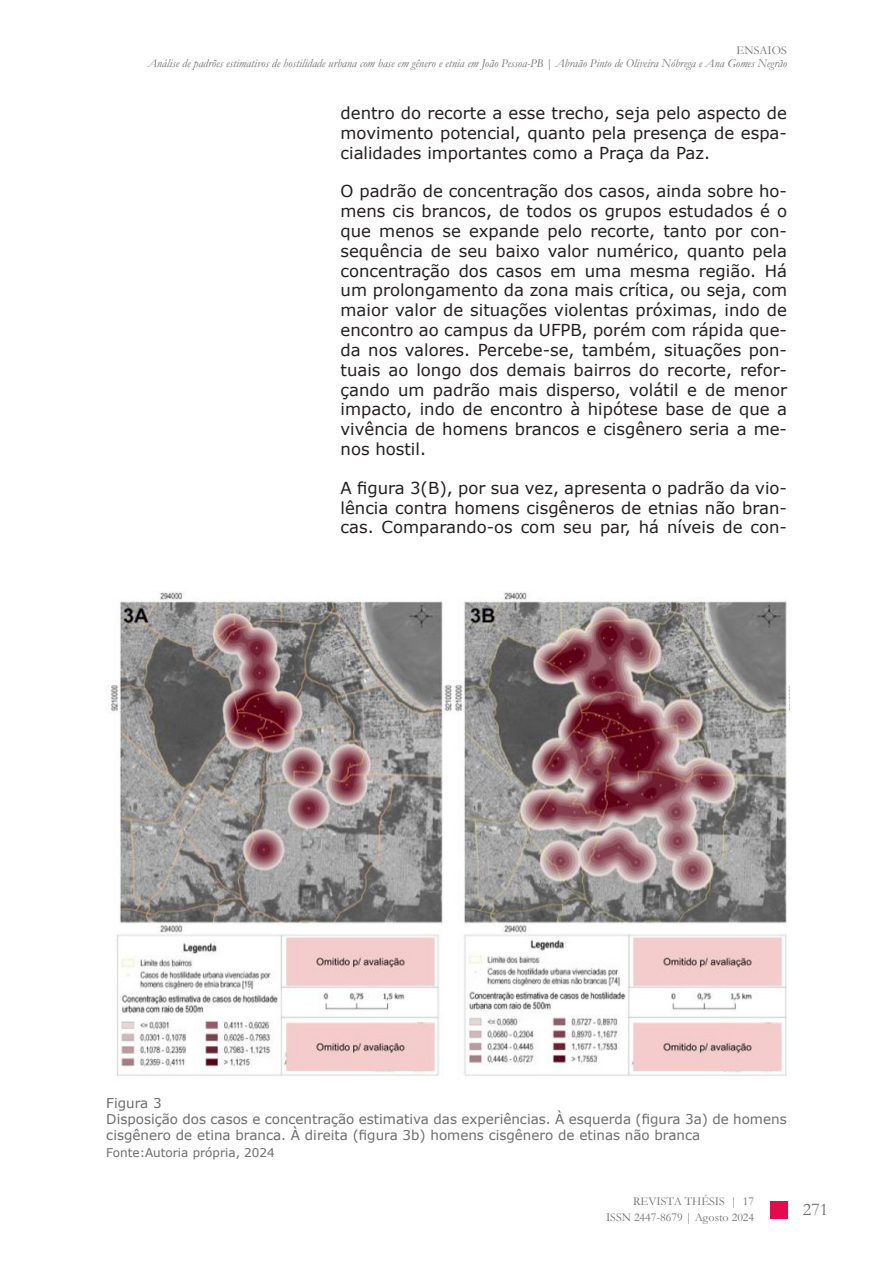
<style>
.page{position:relative;width:893px;height:1263px;background:#fff}
.page>*{position:absolute;margin:0;border:0;box-sizing:border-box;transform-origin:0 0}
.t1{font:18px "Garamond";color:#6d6f72}
.Artigos_-_Texto_att{font:16.5px/19.8px "Verdana";color:#231f20;text-align:justify}
.Legendas{font:13.5px/16.2px "Verdana";color:#6c6d70}
.t2{font:italic 12px/12.8px "Garamond";color:#6d6f72;text-align:right}
.t3{font:12px/16.2px "Garamond";color:#6d6f72;text-align:right}
.Legendas-2{font:12px "Verdana";color:#6c6d70}
.s1{font-style:normal}
</style>
<div class="page">
<div style="left:770px;top:1201px;width:17px;height:17px;background:#e50a4e"></div>
<img style="left:106px;top:591px;width:683px;height:485px">
<p class="t2" style="left:148px;top:44px;width:641px"><span class="s1">ENSAIOS<br></span>Análise de padrões estimativos de hostilidade urbana com base em gênero e etnia em João Pessoa-PB <span class="s1">|</span> Abraão Pinto de Oliveira Nóbrega e Ana Gomes Negrão</p>
<p class="Artigos_-_Texto_att" style="left:341px;top:103px;width:448px">dentro do recorte a esse trecho, seja pelo aspecto de movimento potencial, quanto pela presença de espa&shy;cialidades importantes como a Praça da Paz.</p>
<p class="Artigos_-_Texto_att" style="left:341px;top:182px;width:448px">O padrão de concentração dos casos, ainda sobre ho&shy;mens cis brancos, de todos os grupos estudados é o que menos se expande pelo recorte, tanto por con&shy;sequência de seu baixo valor numérico, quanto pela concentração dos casos em uma mesma região. Há um prolongamento da zona mais crítica, ou seja, com maior valor de situações violentas próximas, indo de encontro ao campus da UFPB, porém com rápida que&shy;da nos valores. Percebe-se, também, situações pon&shy;tuais ao longo dos demais bairros do recorte, refor&shy;çando um padrão mais disperso, volátil e de menor impacto, indo de encontro à hipótese base de que a vivência de homens brancos e cisgênero seria a me&shy;nos hostil.</p>
<p class="Artigos_-_Texto_att" style="left:341px;top:478px;width:448px">A figura 3(B), por sua vez, apresenta o padrão da vio&shy;lência contra homens cisgêneros de etnias não bran&shy;cas. Comparando-os com seu par, há níveis de con-</p>
<p class="Legendas" style="left:106px;top:1095px;width:57px">Figura 3</p>
<p class="Legendas" style="left:106px;top:1111px;width:682px">Disposição dos casos e concentração estimativa das experiências. À esquerda (figura 3a) de homens cisgênero de etina branca. À direita (figura 3b) homens cisgênero de etinas não branca</p>
<p class="Legendas-2" style="left:106px;top:1145px;width:170px">Fonte:Autoria própria, 2024</p>
<p class="t3" style="left:606px;top:1193px;width:150px">REVISTA THÉSIS | 17<br>ISSN 2447-8679 | Agosto 2024</p>
<p class="t1" style="left:803px;top:1197px;width:27px">271</p>
</div>
